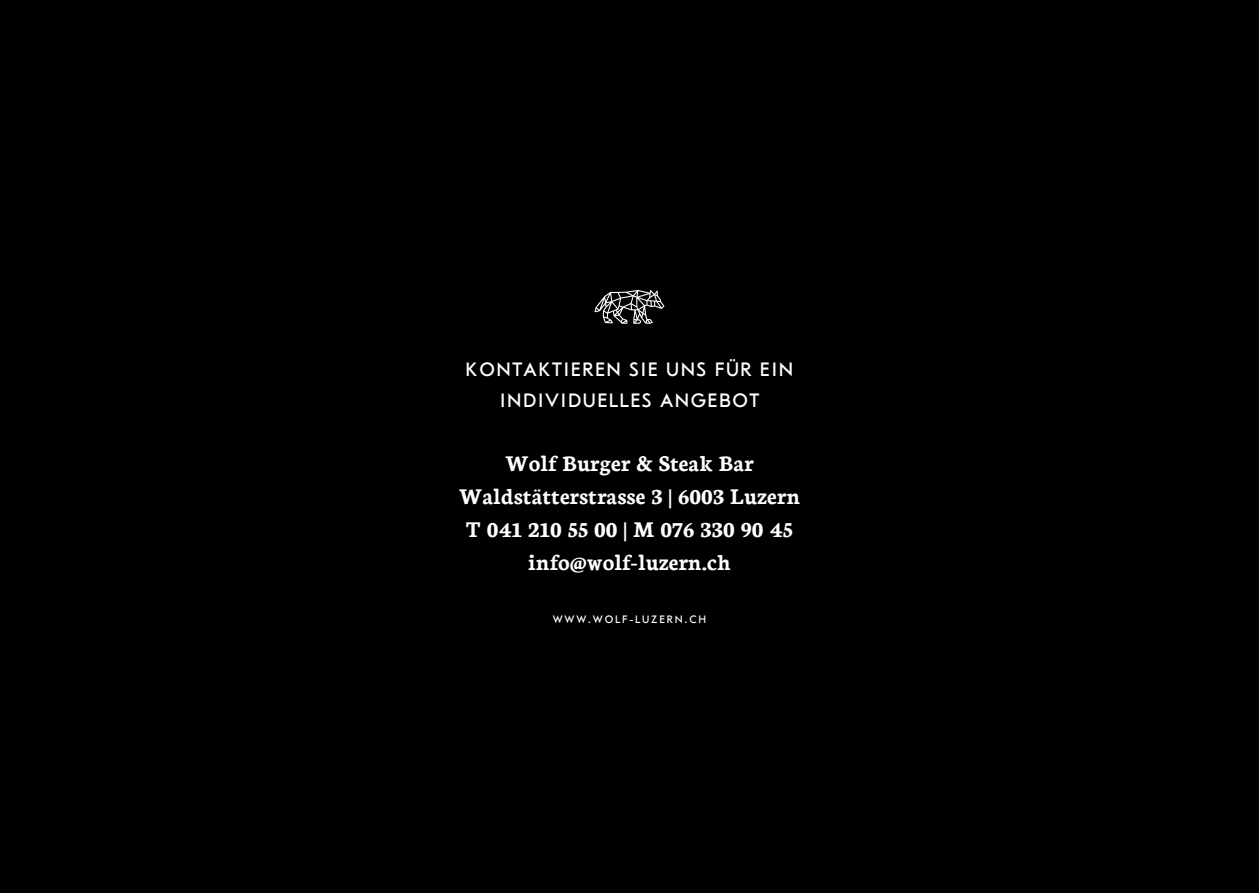
<style>
.page{position:relative;width:1259px;height:893px;background:#000}
.page>*{position:absolute;margin:0;border:0;box-sizing:border-box;transform-origin:0 0}
.t1{font:700 24px "Neuton";color:#fff}
.t2{font:18px "Eesti Text";letter-spacing:.08em;color:#fff}
.t3{font:10.05px "Eesti Text";letter-spacing:.18em;color:#fff}
</style>
<div class="page">
<svg style="left:594px;top:290px;width:70px;height:34px"></svg>
<p class="t2" style="left:465px;top:358px;width:329px">KONTAKTIEREN SIE UNS FÜR EIN</p>
<p class="t2" style="left:500px;top:390px;width:261px">INDIVIDUELLES ANGEBOT</p>
<p class="t1" style="left:505px;top:450px;width:250px">Wolf Burger &amp; Steak Bar</p>
<p class="t1" style="left:459px;top:483px;width:343px">Waldstätterstrasse 3 | 6003 Luzern</p>
<p class="t1" style="left:466px;top:516px;width:328px">T 041 210 55 00 | M 076 330 90 45</p>
<p class="t1" style="left:528px;top:549px;width:204px">info@wolf-luzern.ch</p>
<p class="t3" style="left:553px;top:613px;width:155px">WWW.WOLF-LUZERN.CH</p>
</div>
